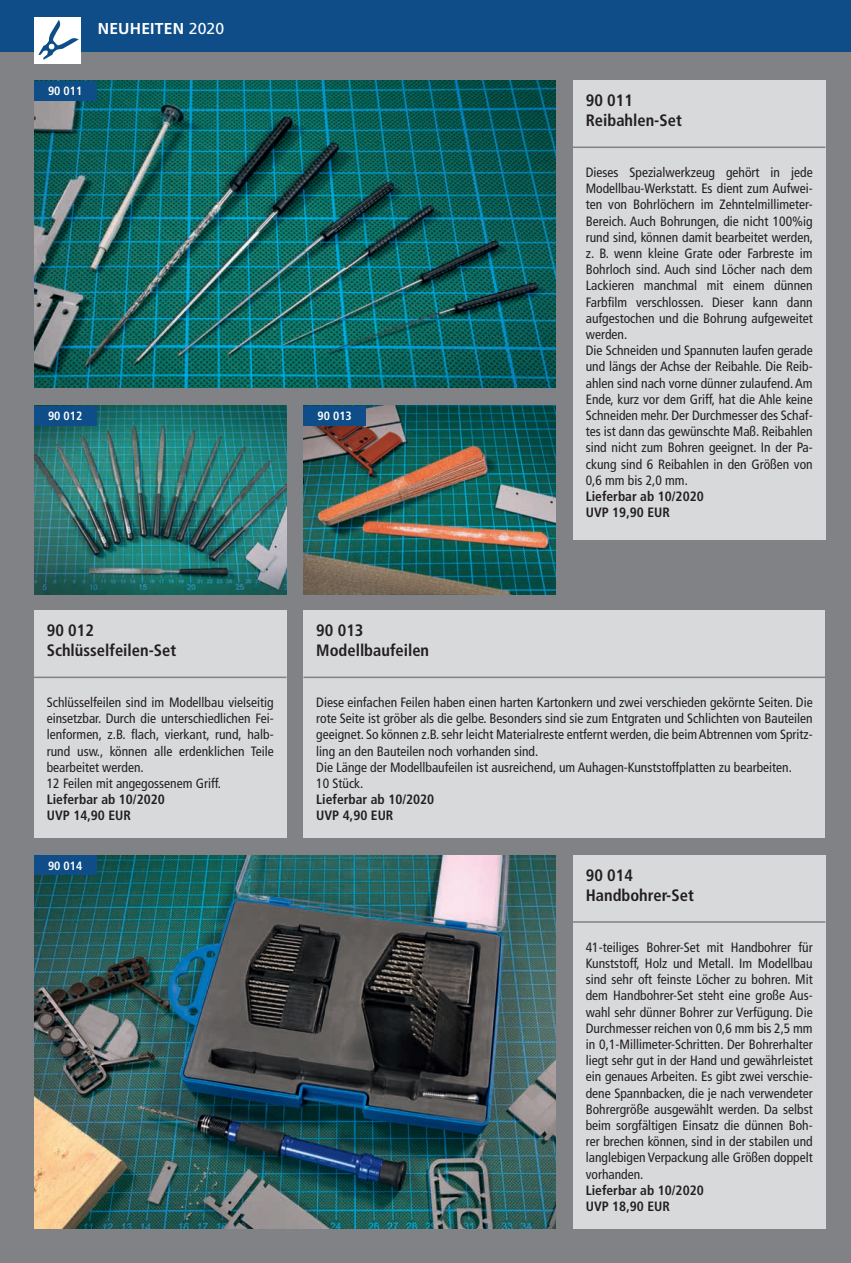
<style>
.page{position:relative;width:851px;height:1263px;background:#fff}
.page>*{position:absolute;margin:0;border:0;box-sizing:border-box;transform-origin:0 0}
.t1{font:700 condensed 16.5px/19.8px "Frutiger LT Com";color:#231f20}
.t2{font:700 15.75px "Frutiger LT Com";letter-spacing:.01em;color:#fff}
.t3{font:condensed 13.5px/16.2px "Frutiger LT Com";color:#231f20}
.t4{font:700 condensed 13.5px/16.2px "Frutiger LT Com";color:#231f20}
.t5{font:700 condensed 12px "Frutiger LT Com";color:#fff}
.s1{font-weight:400}
</style>
<div class="page">
<div style="left:0;top:51px;width:850px;height:1212px;background:#808285"></div>
<div style="left:0;top:0;width:850px;height:51px;background:#0e4d88"></div>
<div style="left:34px;top:17px;width:47px;height:47px;background:#fff"></div>
<svg style="left:38px;top:20px;width:41px;height:40px"></svg>
<img style="left:34px;top:81px;width:522px;height:307px">
<div style="left:34px;top:81px;width:62px;height:20px;background:#0e4d88"></div>
<img style="left:34px;top:406px;width:252px;height:188px">
<div style="left:34px;top:406px;width:62px;height:19px;background:#0e4d88"></div>
<img style="left:303px;top:406px;width:253px;height:188px">
<div style="left:303px;top:406px;width:63px;height:19px;background:#0e4d88"></div>
<div style="left:573px;top:81px;width:252px;height:459px;background:#d8d9db"></div>
<hr style="left:573px;top:147px;width:252px;height:1px;background:#808285">
<div style="left:34px;top:611px;width:252px;height:227px;background:#d8d9db"></div>
<hr style="left:34px;top:677px;width:252px;height:1px;background:#808285">
<div style="left:303px;top:611px;width:522px;height:227px;background:#d8d9db"></div>
<hr style="left:303px;top:677px;width:522px;height:1px;background:#808285">
<img style="left:34px;top:855px;width:522px;height:374px">
<div style="left:34px;top:855px;width:62px;height:20px;background:#0e4d88"></div>
<div style="left:573px;top:855px;width:252px;height:374px;background:#d8d9db"></div>
<hr style="left:573px;top:921px;width:252px;height:2px;background:#808285">
<p class="t2" style="left:98px;top:19px;width:128px">NEUHEITEN <span class="s1">2020</span></p>
<p class="t5" style="left:48px;top:84px;width:36px">90 011</p>
<p class="t5" style="left:48px;top:409px;width:36px">90 012</p>
<p class="t5" style="left:317px;top:409px;width:36px">90 013</p>
<p class="t1" style="left:47px;top:621px;width:131px">90 012<br>Schlüsselfeilen-Set</p>
<p class="t1" style="left:316px;top:621px;width:114px">90 013<br>Modellbaufeilen</p>
<p class="t1" style="left:585px;top:91px;width:97px">90 011<br>Reibahlen-Set</p>
<p class="t3" style="left:585px;top:164px;width:229px">Dieses Spezialwerkzeug gehört in jede Modellbau-Werkstatt. Es dient zum Aufwei&shy;ten von Bohrlöchern im Zehntelmillimeter-Bereich. Auch Bohrungen, die nicht 100%ig rund sind, können damit bearbeitet werden, z. B. wenn kleine Grate oder Farbreste im Bohrloch sind. Auch sind Löcher nach dem Lackieren manchmal mit einem dünnen Farbfilm verschlossen. Dieser kann dann aufgestochen und die Bohrung aufgeweitet werden.<br>Die Schneiden und Spannuten laufen gerade und längs der Achse der Reibahle. Die Reib&shy;ahlen sind nach vorne dünner zulaufend. Am Ende, kurz vor dem Griff, hat die Ahle keine Schneiden mehr. Der Durchmesser des Schaf&shy;tes ist dann das gewünschte Maß. Reibahlen sind nicht zum Bohren geeignet. In der Pa&shy;ckung sind 6 Reibahlen in den Größen von 0,6 mm bis 2,0 mm.</p>
<p class="t4" style="left:585px;top:488px;width:119px">Lieferbar ab 10/2020<br>UVP 19,90 EUR</p>
<p class="t3" style="left:47px;top:694px;width:228px">Schlüsselfeilen sind im Modellbau vielseitig einsetzbar. Durch die unterschiedlichen Fei&shy;lenformen, z.B. flach, vierkant, rund, halb&shy;rund usw., können alle erdenklichen Teile bearbeitet werden.<br>12 Feilen mit angegossenem Griff.</p>
<p class="t4" style="left:47px;top:791px;width:119px">Lieferbar ab 10/2020<br>UVP 14,90 EUR</p>
<p class="t5" style="left:48px;top:858px;width:36px">90 014</p>
<p class="t3" style="left:316px;top:694px;width:498px">Diese einfachen Feilen haben einen harten Kartonkern und zwei verschieden gekörnte Seiten. Die rote Seite ist gröber als die gelbe. Besonders sind sie zum Entgraten und Schlichten von Bauteilen geeignet. So können z.B. sehr leicht Materialreste entfernt werden, die beim Abtrennen vom Spritz&shy;ling an den Bauteilen noch vorhanden sind.<br>Die Länge der Modellbaufeilen ist ausreichend, um Auhagen-Kunststoffplatten zu bearbeiten.<br>10 Stück.</p>
<p class="t4" style="left:316px;top:791px;width:119px">Lieferbar ab 10/2020<br>UVP 4,90 EUR</p>
<p class="t1" style="left:585px;top:865px;width:110px">90 014<br>Handbohrer-Set</p>
<p class="t3" style="left:585px;top:939px;width:228px;text-align:justify">41-teiliges Bohrer-Set mit Handbohrer für Kunststoff, Holz und Metall. Im Modellbau sind sehr oft feinste Löcher zu bohren. Mit dem Handbohrer-Set steht eine große Aus&shy;wahl sehr dünner Bohrer zur Verfügung. Die Durchmesser reichen von 0,6 mm bis 2,5 mm in 0,1-Millimeter-Schritten. Der Bohrerhalter liegt sehr gut in der Hand und gewährleistet ein genaues Arbeiten. Es gibt zwei verschie&shy;dene Spannbacken, die je nach verwendeter Bohrergröße ausgewählt werden. Da selbst beim sorgfältigen Einsatz die dünnen Boh&shy;rer brechen können, sind in der stabilen und langlebigen Verpackung alle Größen doppelt vorhanden.</p>
<p class="t4" style="left:585px;top:1182px;width:119px">Lieferbar ab 10/2020<br>UVP 18,90 EUR</p>
</div>
